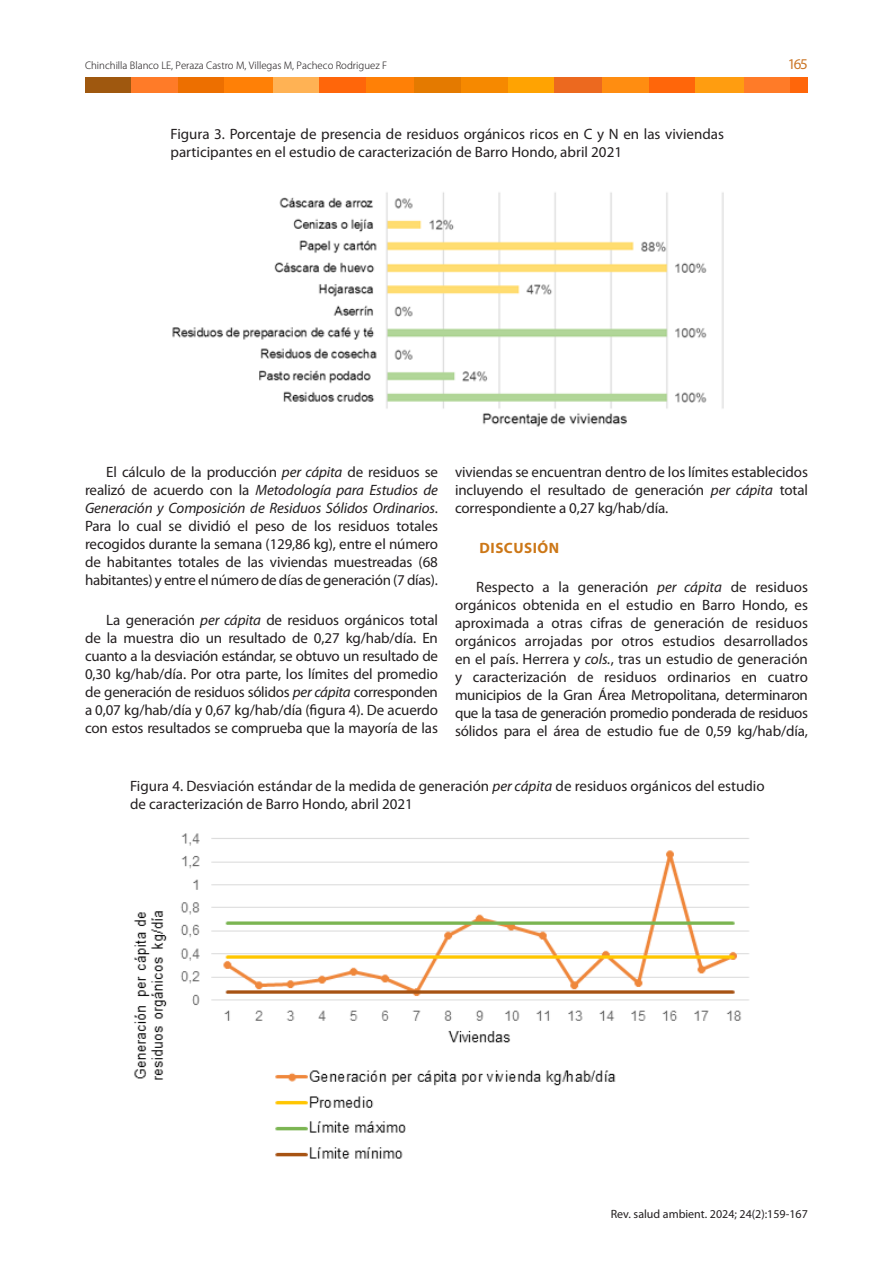
<style>
.page{position:relative;width:893px;height:1263px;background:#fff}
.page>*{position:absolute;margin:0;border:0;box-sizing:border-box;transform-origin:0 0}
.texto_Base_salto_1{font:15px/18px "Myriad Pro";letter-spacing:-.01em;color:#231f20;text-align:justify}
.texto_Base{font:15px/18px "Myriad Pro";color:#231f20}
.texto_Base_salto_1-2{font:700 15px "Myriad Pro";letter-spacing:.035em;color:#cc7717}
.t1{font:15px "Myriad Pro";color:#cb7729}
.t2{font:12px "Myriad Pro";color:#231f20}
.t3{font:300 9.75px "Koz Go Pro";color:#231f20}
.s1{font-style:italic}
</style>
<div class="page">
<div style="left:85px;top:77px;width:47px;height:15px;background:#9f580f"></div>
<div style="left:132px;top:77px;width:46px;height:15px;background:#ff7b28"></div>
<div style="left:178px;top:77px;width:54px;height:15px;background:#ed6f00"></div>
<div style="left:224px;top:77px;width:56px;height:15px;background:#ff8006"></div>
<div style="left:273px;top:77px;width:47px;height:15px;background:#ffb254"></div>
<div style="left:320px;top:77px;width:52px;height:15px;background:#ff660a"></div>
<div style="left:366px;top:77px;width:53px;height:15px;background:#ff8006"></div>
<div style="left:414px;top:77px;width:47px;height:15px;background:#e47a00"></div>
<div style="left:461px;top:77px;width:52px;height:15px;background:#f68900"></div>
<div style="left:508px;top:77px;width:47px;height:15px;background:#ffa302"></div>
<div style="left:555px;top:77px;width:51px;height:15px;background:#ec691f"></div>
<div style="left:602px;top:77px;width:52px;height:15px;background:#ff8d11"></div>
<div style="left:649px;top:77px;width:50px;height:15px;background:#ff660a"></div>
<div style="left:696px;top:77px;width:53px;height:15px;background:#ff9d10"></div>
<div style="left:744px;top:77px;width:47px;height:15px;background:#ff7b28"></div>
<div style="left:791px;top:77px;width:17px;height:15px;background:#ff660a"></div>
<img style="left:172px;top:192px;width:552px;height:235px">
<img style="left:134px;top:833px;width:615px;height:326px">
<p class="t3" style="left:85px;top:59px;width:304px">Chinchilla Blanco LE, Peraza Castro M, Villegas M, Pacheco Rodriguez F</p>
<p class="texto_Base" style="left:171px;top:125px;width:555px">Figura 3. Porcentaje de presencia de residuos orgánicos ricos en C y N en las viviendas participantes en el estudio de caracterización de Barro Hondo, abril 2021</p>
<p class="t1" style="left:788px;top:55px;width:22px">165</p>
<p class="texto_Base_salto_1" style="left:85px;top:463px;width:354px;text-indent:21px">El cálculo de la producción <span class="s1">per cápita</span> de residuos se realizó de acuerdo con la <span class="s1">Metodología para Estudios de Generación y Composición de Residuos Sólidos Ordinarios</span>.<br>Para lo cual se dividió el peso de los residuos totales recogidos durante la semana (129,86 kg), entre el número de habitantes totales de las viviendas muestreadas (68 habitantes) y entre el número de días de generación (7 días).</p>
<p class="texto_Base_salto_1" style="left:85px;top:610px;width:354px;text-indent:21px">La generación <span class="s1">per cápita</span> de residuos orgánicos total de la muestra dio un resultado de 0,27 kg/hab/día. En cuanto a la desviación estándar, se obtuvo un resultado de</p>
<p class="texto_Base_salto_1" style="left:85px;top:664px;width:354px">0,30 kg/hab/día. Por otra parte, los límites del promedio de generación de residuos sólidos <span class="s1">per cápita</span> corresponden a 0,07 kg/hab/día y 0,67 kg/hab/día (figura 4). De acuerdo con estos resultados se comprueba que la mayoría de las</p>
<p class="texto_Base_salto_1" style="left:455px;top:463px;width:354px">viviendas se encuentran dentro de los límites establecidos incluyendo el resultado de generación <span class="s1">per cápita</span> total correspondiente a 0,27 kg/hab/día.</p>
<p class="texto_Base_salto_1-2" style="left:480px;top:538px;width:81px">DISCUSIÓN</p>
<p class="texto_Base_salto_1" style="left:455px;top:578px;width:354px;text-indent:21px">Respecto a la generación <span class="s1">per cápita</span> de residuos orgánicos obtenida en el estudio en Barro Hondo, es aproximada a otras cifras de generación de residuos orgánicos arrojadas por otros estudios desarrollados en el país. Herrera y <span class="s1">cols.</span>, tras un estudio de generación y caracterización de residuos ordinarios en cuatro municipios de la Gran Área Metropolitana, determinaron que la tasa de generación promedio ponderada de residuos sólidos para el área de estudio fue de 0,59 kg/hab/día,</p>
<p class="texto_Base" style="left:130px;top:777px;width:636px">Figura 4. Desviación estándar de la medida de generación <span class="s1">per cápita</span> de residuos orgánicos del estudio de caracterización de Barro Hondo, abril 2021</p>
<p class="t2" style="left:611px;top:1206px;width:199px">Rev. salud ambient. 2024; 24(2):159-167</p>
</div>
